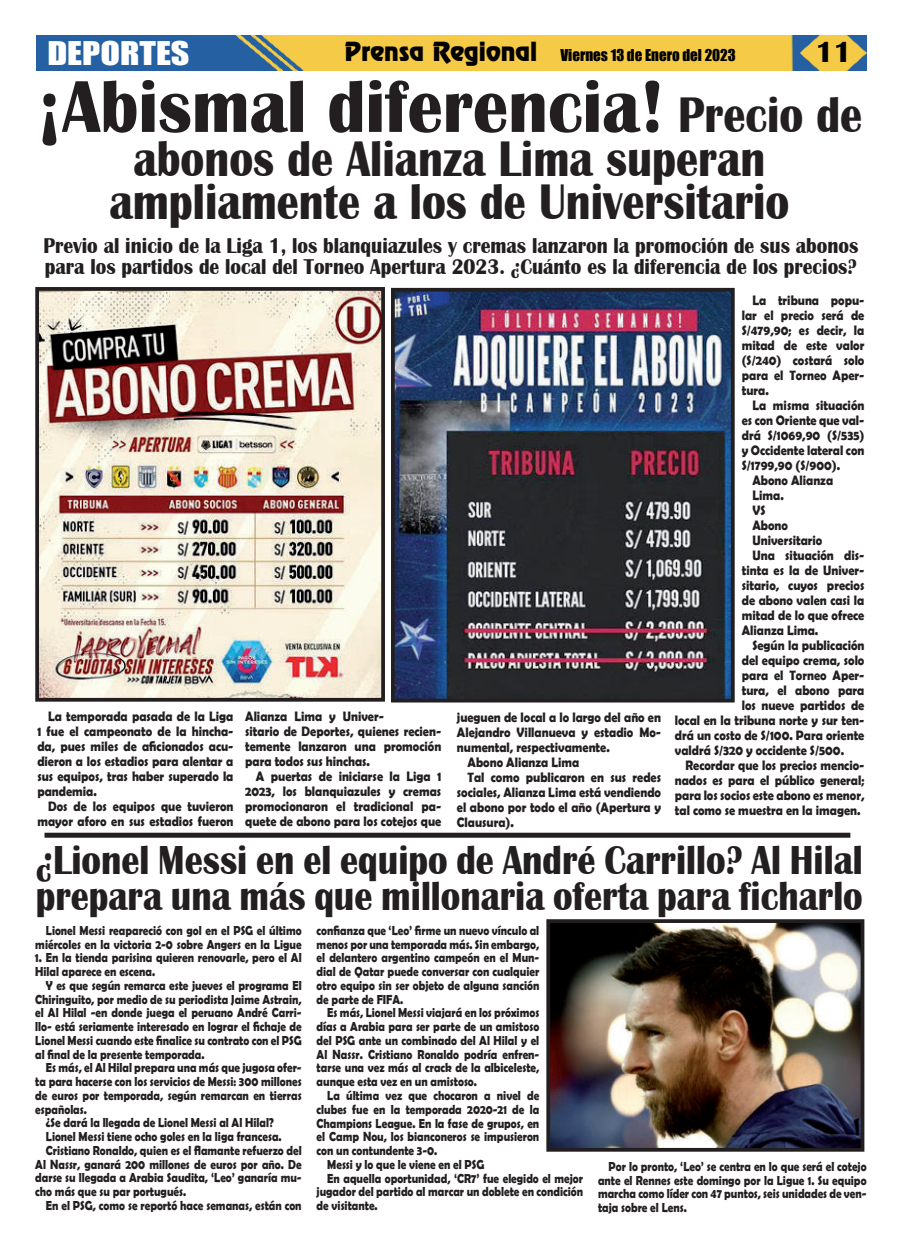
<style>
.page{position:relative;width:900px;height:1258px;background:#fff}
.page>*{position:absolute;margin:0;border:0;box-sizing:border-box;transform-origin:0 0}
.t1{font:700 76px "Britannic";color:#231f20;scale:.93 1}
.t2{font:700 51.5px/43.8px "Britannic";color:#231f20;text-align:center;scale:.86 1}
.t3{font:700 41.62px/36.2px "Britannic";color:#231f20;scale:.87 1}
.t4{font:30px "Impact";color:#fff;scale:1.2 1}
.t5{font:700 30px "Britannic";color:#020000}
.t6{font:700 22px/21.2px "Britannic";color:#231f20;scale:.89 1}
.t7{font:15px "Impact";color:#000}
.t8{font:700 13.75px/15px "Berlin Sans FB Demi";color:#231f20;text-align:justify;scale:.89 1}
.t9{font:700 13.12px/13.8px "Berlin Sans FB Demi";color:#231f20;text-align:justify;scale:.85 1}
.s1{font-family:"Renfrew Normal";font-size:23.75px;color:#020000}
.s2{font-size:51.5px}
</style>
<div class="page">
<img style="left:37px;top:35px;width:830px;height:36px">
<img style="left:40px;top:292px;width:340px;height:405px">
<div style="left:35px;top:287px;width:350px;height:415px;border:4px solid #231f20"></div>
<div style="left:45px;top:833px;width:805px;height:5px;background:#231f20"></div>
<img style="left:551px;top:924px;width:308px;height:223px">
<div style="left:546px;top:919px;width:318px;height:233px;border:4px solid #231f20"></div>
<img style="left:396px;top:293px;width:334px;height:404px">
<div style="left:391px;top:288px;width:344px;height:414px;border:4px solid #231f20"></div>
<h3 class="t4" style="left:47px;top:37px;width:120px">DEPORTES</h3>
<p class="t7" style="left:344px;top:47px;width:393px"><span class="s1">Prensa Regional</span> Viernes 13 de Enero del 2023</p>
<h3 class="t5" style="left:815px;top:42px;width:38px">11</h3>
<h1 class="t1" style="left:37px;top:80px;width:889px">¡Abismal diferencia! <span class="s2">Precio de</span></h1>
<h2 class="t2" style="left:109px;top:141px;width:792px">abonos de Alianza Lima superan ampliamente a los de Universitario</h2>
<h3 class="t6" style="left:43px;top:237px;width:917px">Previo al inicio de la Liga 1, los blanquiazules y cremas lanzaron la promoción de sus abonos para los partidos de local del Torneo Apertura 2023. ¿Cuánto es la diferencia de los precios?</h3>
<p class="t8" style="left:742px;top:293px;width:139px;text-indent:11px">La tribuna popu&shy;lar el precio será de S/479,90; es decir, la mitad de este valor (S/240) costará solo para el Torneo Aper&shy;tura.</p>
<p class="t8" style="left:752px;top:398px;width:127px">La misma situación</p>
<p class="t8" style="left:742px;top:413px;width:139px">es con Oriente que val-</p>
<p class="t8" style="left:742px;top:428px;width:139px">drá S/1069,90 (S/535)</p>
<p class="t8" style="left:742px;top:443px;width:139px">y Occidente lateral con</p>
<p class="t8" style="left:742px;top:458px;width:112px">S/1799,90 (S/900).</p>
<p class="t8" style="left:752px;top:473px;width:92px">Abono Alianza</p>
<p class="t8" style="left:752px;top:488px;width:37px">Lima.</p>
<p class="t8" style="left:752px;top:503px;width:16px">VS</p>
<p class="t8" style="left:752px;top:518px;width:41px">Abono</p>
<p class="t8" style="left:752px;top:533px;width:80px">Universitario</p>
<p class="t8" style="left:752px;top:548px;width:127px">Una situación dis-</p>
<p class="t8" style="left:742px;top:563px;width:139px">tinta es la de Univer-</p>
<p class="t8" style="left:742px;top:578px;width:139px">sitario, cuyos precios</p>
<p class="t8" style="left:742px;top:593px;width:139px">de abono valen casi la</p>
<p class="t8" style="left:742px;top:608px;width:139px">mitad de lo que ofrece</p>
<p class="t8" style="left:742px;top:623px;width:88px">Alianza Lima.</p>
<p class="t8" style="left:752px;top:638px;width:127px">Según la publicación</p>
<p class="t8" style="left:742px;top:653px;width:139px">del equipo crema, solo</p>
<p class="t8" style="left:742px;top:668px;width:139px">para el Torneo Aper-</p>
<p class="t8" style="left:742px;top:683px;width:139px">tura, el abono para</p>
<p class="t8" style="left:742px;top:698px;width:139px">los nueve partidos de</p>
<p class="t8" style="left:675px;top:713px;width:215px">local en la tribuna norte y sur ten-</p>
<p class="t8" style="left:675px;top:728px;width:215px">drá un costo de S/100. Para oriente</p>
<p class="t8" style="left:675px;top:743px;width:192px">valdrá S/320 y occidente S/500.</p>
<p class="t8" style="left:685px;top:758px;width:203px">Recordar que los precios mencio-</p>
<p class="t8" style="left:675px;top:773px;width:215px">nados es para el público general;</p>
<p class="t8" style="left:675px;top:788px;width:215px">para los socios este abono es menor,</p>
<p class="t8" style="left:675px;top:803px;width:210px">tal como se muestra en la imagen.</p>
<h3 class="t3" style="left:36px;top:845px;width:952px">¿Lionel Messi en el equipo de André Carrillo? Al Hilal prepara una más que millonaria oferta para ficharlo</h3>
<p class="t9" style="left:35px;top:924px;width:315px;text-align:right">Lionel Messi reapareció con gol en el PSG el último miércoles en la victoria 2-0 sobre Angers en la Ligue</p>
<p class="t9" style="left:35px;top:951px;width:315px">1. En la tienda parisina quieren renovarle, pero el Al<br>Hilal aparece en escena.</p>
<p class="t9" style="left:35px;top:979px;width:315px;text-indent:11px">Y es que según remarca este jueves el programa El Chiringuito, por medio de su periodista Jaime Astrain, el Al Hilal -en donde juega el peruano André Carri&shy;llo- está seriamente interesado en lograr el fichaje de Lionel Messi cuando este finalice su contrato con el PSG al final de la presente temporada.</p>
<p class="t9" style="left:46px;top:1062px;width:302px">Es más, el Al Hilal prepara una más que jugosa ofer-</p>
<p class="t9" style="left:35px;top:1075px;width:315px">ta para hacerse con los servicios de Messi: 300 millones</p>
<p class="t9" style="left:35px;top:1089px;width:315px">de euros por temporada, según remarcan en tierras</p>
<p class="t9" style="left:35px;top:1103px;width:62px">españolas.</p>
<p class="t9" style="left:46px;top:1117px;width:270px">¿Se dará la llegada de Lionel Messi al Al Hilal?</p>
<p class="t9" style="left:46px;top:1130px;width:279px">Lionel Messi tiene ocho goles en la liga francesa.</p>
<p class="t9" style="left:46px;top:1143px;width:302px">Cristiano Ronaldo, quien es el flamante refuerzo del</p>
<p class="t9" style="left:35px;top:1158px;width:315px">Al Nassr, ganará 200 millones de euros por año. De</p>
<p class="t9" style="left:35px;top:1172px;width:315px">darse su llegada a Arabia Saudita, ‘Leo’ ganaría mu-</p>
<p class="t9" style="left:35px;top:1185px;width:179px">cho más que su par portugués.</p>
<p class="t9" style="left:46px;top:1199px;width:302px">En el PSG, como se reportó hace semanas, están con</p>
<p class="t8" style="left:37px;top:710px;width:222px;text-indent:11px">La temporada pasada de la Liga 1 fue el campeonato de la hincha&shy;da, pues miles de aficionados acu&shy;dieron a los estadios para alentar a sus equipos, tras haber superado la pandemia.</p>
<p class="t8" style="left:37px;top:800px;width:222px;text-align:right">Dos de los equipos que tuvieron mayor aforo en sus estadios fueron</p>
<p class="t8" style="left:245px;top:710px;width:222px;text-align:left">Alianza Lima y Univer-<br>sitario de Deportes, quienes recien&shy;temente lanzaron una promoción para todos sus hinchas.</p>
<p class="t8" style="left:245px;top:770px;width:222px;text-indent:11px">A puertas de iniciarse la Liga 1<br>2023, los blanquiazules y cremas promocionaron el tradicional pa&shy;quete de abono para los cotejos que</p>
<p class="t8" style="left:457px;top:711px;width:231px">jueguen de local a lo largo del año en</p>
<p class="t8" style="left:457px;top:726px;width:231px">Alejandro Villanueva y estadio Mo-</p>
<p class="t8" style="left:457px;top:741px;width:173px">numental, respectivamente.</p>
<p class="t8" style="left:468px;top:756px;width:127px">Abono Alianza Lima</p>
<p class="t8" style="left:468px;top:771px;width:219px">Tal como publicaron en sus redes</p>
<p class="t8" style="left:457px;top:786px;width:231px">sociales, Alianza Lima está vendiendo</p>
<p class="t8" style="left:457px;top:801px;width:231px">el abono por todo el año (Apertura y</p>
<p class="t8" style="left:457px;top:816px;width:65px">Clausura).</p>
<p class="t9" style="left:317px;top:923px;width:263px">confianza que ‘Leo’ firme un nuevo vínculo al menos por una temporada más. Sin embargo, el delantero argentino campeón en el Mun&shy;dial de Qatar puede conversar con cualquier otro equipo sin ser objeto de alguna sanción de parte de FIFA.</p>
<p class="t9" style="left:317px;top:1007px;width:263px;text-indent:11px">Es más, Lionel Messi viajará en los próximos días a Arabia para ser parte de un amistoso del PSG ante un combinado del Al Hilal y el Al Nassr. Cristiano Ronaldo podría enfren&shy;tarse una vez más al crack de la albiceleste, aunque esta vez en un amistoso.</p>
<p class="t9" style="left:327px;top:1089px;width:251px">La última vez que chocaron a nivel de</p>
<p class="t9" style="left:317px;top:1103px;width:263px">clubes fue en la temporada 2020-21 de la</p>
<p class="t9" style="left:317px;top:1117px;width:263px">Champions League. En la fase de grupos, en</p>
<p class="t9" style="left:317px;top:1130px;width:263px">el Camp Nou, los bianconeros se impusieron</p>
<p class="t9" style="left:317px;top:1144px;width:143px">con un contundente 3-0.</p>
<p class="t9" style="left:327px;top:1158px;width:186px">Messi y lo que le viene en el PSG</p>
<p class="t9" style="left:327px;top:1172px;width:302px">En aquella oportunidad, ‘CR7’ fue elegido el mejor</p>
<p class="t9" style="left:317px;top:1185px;width:315px">jugador del partido al marcar un doblete en condición</p>
<p class="t9" style="left:317px;top:1199px;width:73px">de visitante.</p>
<p class="t9" style="left:598px;top:1160px;width:317px;text-indent:11px">Por lo pronto, ‘Leo’ se centra en lo que será el cotejo ante el Rennes este domingo por la Ligue 1. Su equipo marcha como líder con 47 puntos, seis unidades de ven&shy;taja sobre el Lens.</p>
</div>
